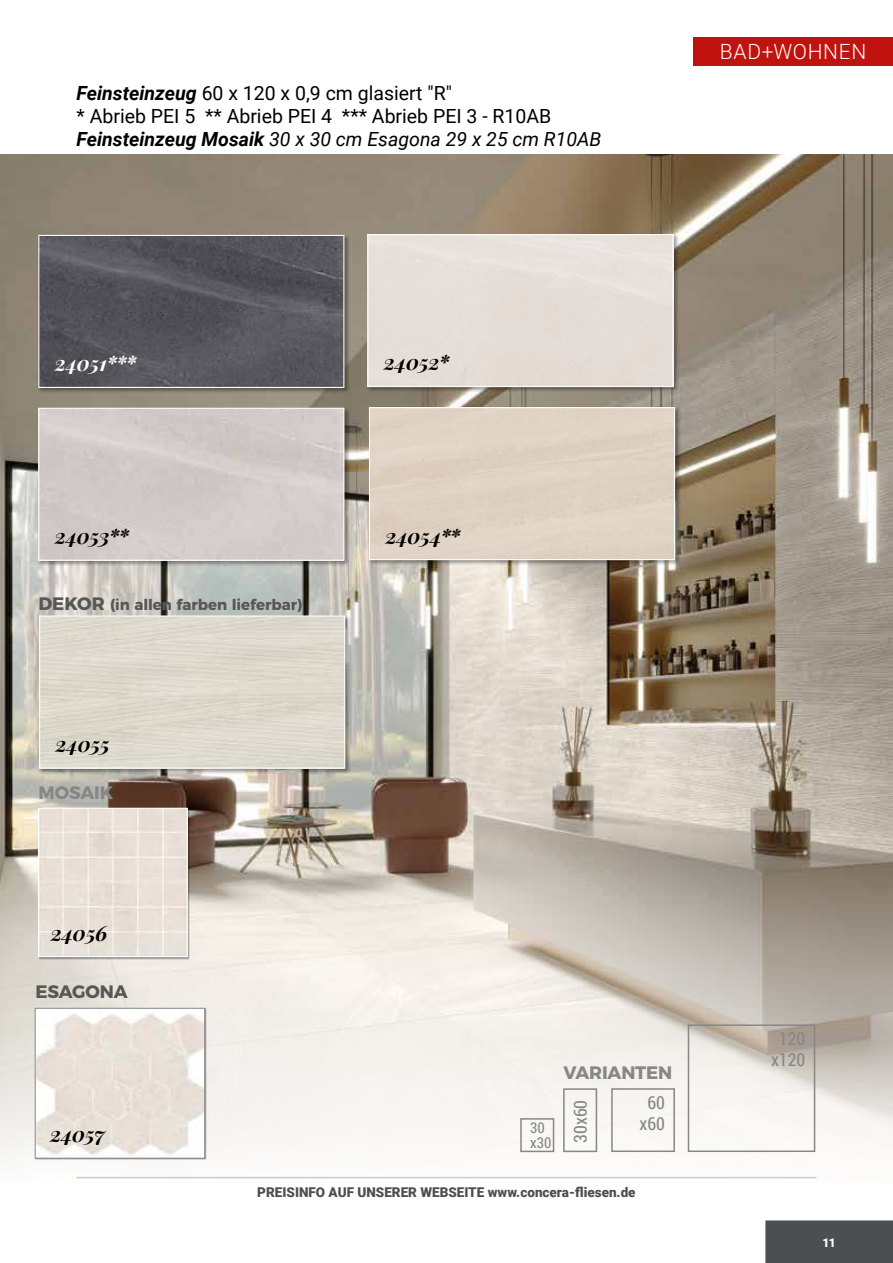
<style>
.page{position:relative;width:893px;height:1263px;background:#fff}
.page>*{position:absolute;margin:0;border:0;box-sizing:border-box;transform-origin:0 0}
.t1{font:italic 700 21px "Playfair Display";letter-spacing:-.015em;color:#000}
.t2{font:300 21px "Roboto";letter-spacing:.035em;color:#fff}
.t3{font:italic 700 21px "Playfair Display";letter-spacing:-.015em;color:#fff}
.t4{font:19.5px/23.4px "Roboto";color:#000}
.t5{font:18px/21.6px "Roboto Condensed";color:#878787;text-align:center}
.t6{font:700 18px "Montserrat";letter-spacing:-.01em;color:#878787}
.t7{font:700 18px "Montserrat";letter-spacing:-.005em;color:#575756}
.t8{font:700 15px "Montserrat";color:#575756}
.t9{font:15px/15px "Roboto Condensed";color:#878787}
.t10{font:900 13.5px "Roboto";color:#4c4f51}
.t11{font:900 12px "Roboto";color:#fff}
.s1{font-weight:700;font-style:italic}
.s2{font-style:italic}
.s3{font-size:18px}
</style>
<div class="page">
<img style="left:0;top:155px;width:893px;height:1024px">
<div style="left:37px;top:234px;width:313px;height:160px;background:#000;opacity:.4"></div>
<img style="left:40px;top:237px;width:302px;height:149px">
<div style="left:38px;top:235px;width:306px;height:153px;border:1px solid #fff"></div>
<div style="left:37px;top:407px;width:313px;height:160px;background:#000;opacity:.4"></div>
<div style="left:40px;top:410px;width:302px;height:149px;background:#d2cac8"></div>
<div style="left:38px;top:408px;width:306px;height:153px;border:1px solid #fff"></div>
<div style="left:367px;top:233px;width:312px;height:160px;background:#000;opacity:.4"></div>
<div style="left:369px;top:236px;width:303px;height:149px;background:#e5ddd7"></div>
<div style="left:367px;top:234px;width:307px;height:153px;border:1px solid #fff"></div>
<div style="left:38px;top:615px;width:313px;height:159px;background:#000;opacity:.4"></div>
<img style="left:41px;top:617px;width:302px;height:149px">
<div style="left:39px;top:615px;width:306px;height:153px;border:1px solid #fff"></div>
<div style="left:38px;top:808px;width:152px;height:151px;background:#000;opacity:.4"></div>
<div style="left:40px;top:810px;width:145px;height:145px;background:#e8dfd7"></div>
<div style="left:38px;top:808px;width:149px;height:149px;border:1px solid #fff"></div>
<div style="left:368px;top:406px;width:313px;height:160px;background:#000;opacity:.4"></div>
<div style="left:371px;top:409px;width:302px;height:149px;background:#e0d2c4"></div>
<div style="left:369px;top:407px;width:306px;height:153px;border:1px solid #fff"></div>
<div style="left:688px;top:1024px;width:127px;height:128px;border:2px solid #878787"></div>
<div style="left:611px;top:1088px;width:64px;height:64px;border:2px solid #878787"></div>
<div style="left:563px;top:1088px;width:34px;height:64px;border:2px solid #878787"></div>
<div style="left:520px;top:1118px;width:34px;height:34px;border:2px solid #878787"></div>
<img style="left:37px;top:1010px;width:166px;height:146px">
<div style="left:35px;top:1008px;width:170px;height:150px;border:1px solid #878787"></div>
<div style="left:694px;top:37px;width:199px;height:29px;background:#c1130d"></div>
<div style="left:765px;top:1220px;width:128px;height:43px;background:#4c4f51"></div>
<p class="t4" style="left:77px;top:80px;width:526px"><span class="s1">Feinsteinzeug</span> 60 x 120 x 0,9 cm glasiert "R"<br>* Abrieb PEI 5 ** Abrieb PEI 4 *** Abrieb PEI 3 - R10AB<br><span class="s1">Feinsteinzeug Mosaik</span> <span class="s2">30 x 30 cm Esagona 29 x 25 cm R10AB</span></p>
<p class="t2" style="left:720px;top:37px;width:148px">BAD+WOHNEN</p>
<p class="t3" style="left:55px;top:349px;width:83px">24051***</p>
<p class="t1" style="left:55px;top:522px;width:76px">24053**</p>
<p class="t8" style="left:39px;top:593px;width:265px"><span class="s3">DEKOR</span> (in allen farben lieferbar)</p>
<p class="t1" style="left:56px;top:730px;width:56px">24055</p>
<p class="t6" style="left:39px;top:778px;width:76px">MOSAIK</p>
<p class="t1" style="left:51px;top:918px;width:58px">24056</p>
<p class="t7" style="left:36px;top:976px;width:94px">ESAGONA</p>
<p class="t1" style="left:50px;top:1120px;width:57px">24057</p>
<p class="t1" style="left:384px;top:348px;width:67px">24052*</p>
<p class="t1" style="left:385px;top:521px;width:77px">24054**</p>
<p class="t9" style="left:530px;top:1120px;width:23px">30 x30</p>
<p class="t6" style="left:563px;top:1057px;width:110px">VARIANTEN</p>
<p class="t5" style="left:639px;top:1091px;width:27px">60 x60</p>
<p class="t5" style="left:569px;top:1143px;width:45px;rotate:-90deg">30x60</p>
<p class="t10" style="left:257px;top:1183px;width:380px">PREISINFO AUF UNSERER WEBSEITE www.concera-fliesen.de</p>
<p class="t5" style="left:771px;top:1027px;width:36px">120 x120</p>
<p class="t11" style="left:822px;top:1234px;width:15px">11</p>
</div>
